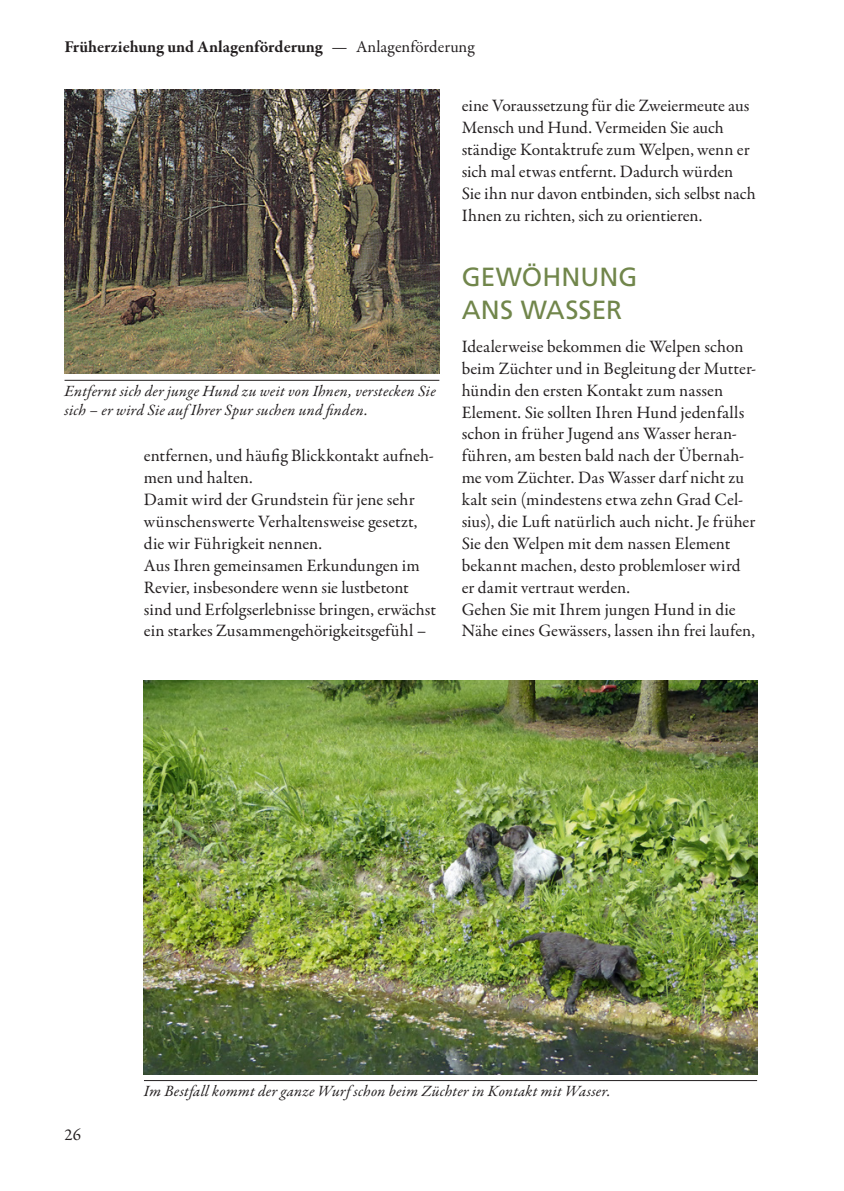
<style>
.page{position:relative;width:844px;height:1191px;background:#fff}
.page>*{position:absolute;margin:0;border:0;box-sizing:border-box;transform-origin:0 0}
.t1{font:26.25px/32.9px "Frutiger LT Std";color:#71864b}
.t2{font:17.5px/21.9px "Garamond Premr Pro";color:#231f20}
.t3{font:700 16.8px "Garamond Premr Pro";letter-spacing:-.005em;color:#231f20}
.t4{font:16.8px "Garamond Premr Pro";color:#231f20}
.Bildunterschrift{font:italic 15.75px/19.2px "Garamond Premr Pro";letter-spacing:.015em;color:#231f20}
.s1{font-weight:400}
</style>
<div class="page">
<img style="left:144px;top:680px;width:612px;height:394px">
<hr style="left:144px;top:1080px;width:612px;height:1px;background:#231f20">
<img style="left:64px;top:89px;width:375px;height:285px">
<hr style="left:64px;top:380px;width:375px;height:1px;background:#231f20">
<p class="t3" style="left:64px;top:36px;width:411px">Früherziehung und Anlagenförderung <span class="s1">— Anlagenförderung</span></p>
<p class="Bildunterschrift" style="left:64px;top:382px;width:372px">Entfernt sich der junge Hund zu weit von Ihnen, verstecken Sie sich – er wird Sie auf Ihrer Spur suchen und finden.</p>
<p class="t2" style="left:144px;top:445px;width:291px">entfernen, und häufig Blickkontakt aufneh&shy;men und halten.</p>
<p class="t2" style="left:144px;top:489px;width:275px">Damit wird der Grundstein für jene sehr wünschenswerte Verhaltensweise gesetzt, die wir Führigkeit nennen.</p>
<p class="t2" style="left:144px;top:554px;width:293px">Aus Ihren gemeinsamen Erkundungen im Revier, insbesondere wenn sie lustbetont sind und Erfolgserlebnisse bringen, erwächst ein starkes Zusammengehörigkeitsgefühl –</p>
<p class="t2" style="left:461px;top:95px;width:295px">eine Voraussetzung für die Zweiermeute aus Mensch und Hund. Vermeiden Sie auch ständige Kontaktrufe zum Welpen, wenn er sich mal etwas entfernt. Dadurch würden Sie ihn nur davon entbinden, sich selbst nach Ihnen zu richten, sich zu orientieren.</p>
<h3 class="t1" style="left:461px;top:261px;width:177px">GEWÖHNUNG<br>ANS WASSER</h3>
<p class="t2" style="left:461px;top:336px;width:296px">Idealerweise bekommen die Welpen schon beim Züchter und in Begleitung der Mutter&shy;hündin den ersten Kontakt zum nassen Element. Sie sollten Ihren Hund jedenfalls schon in früher Jugend ans Wasser heran&shy;führen, am besten bald nach der Übernah&shy;me vom Züchter. Das Wasser darf nicht zu kalt sein (mindestens etwa zehn Grad Cel&shy;sius), die Luft natürlich auch nicht. Je früher Sie den Welpen mit dem nassen Element bekannt machen, desto problemloser wird er damit vertraut werden.</p>
<p class="t2" style="left:461px;top:598px;width:295px">Gehen Sie mit Ihrem jungen Hund in die<br>Nähe eines Gewässers, lassen ihn frei laufen,</p>
<p class="t4" style="left:64px;top:1124px;width:18px">26</p>
<p class="Bildunterschrift" style="left:144px;top:1082px;width:468px">Im Bestfall kommt der ganze Wurf schon beim Züchter in Kontakt mit Wasser.</p>
</div>
